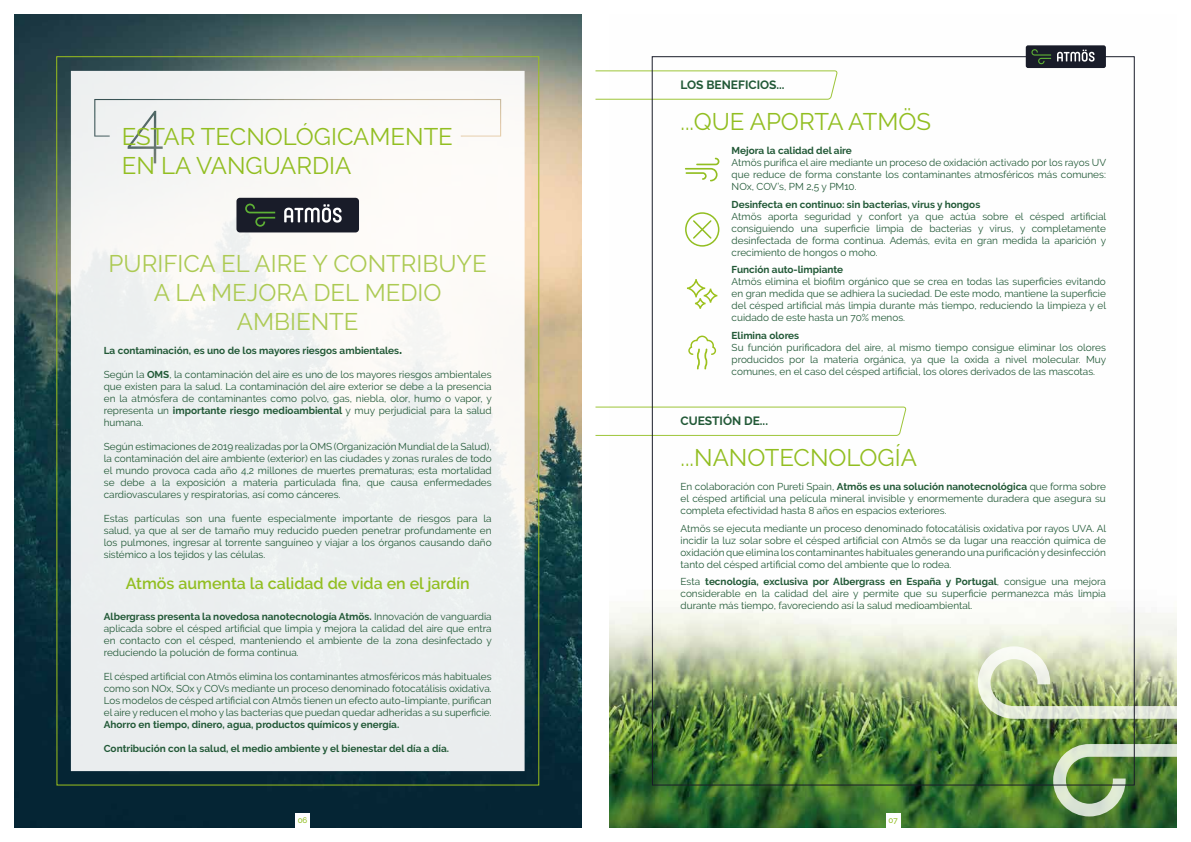
<style>
.page{position:relative;width:1191px;height:842px;background:#fff}
.page>*{position:absolute;margin:0;border:0;box-sizing:border-box;transform-origin:0 0}
.t1{font:24px/28.8px "Raleway";color:#92be21}
.t2{font:24px/28.8px "Raleway";color:#acca53;text-align:center}
.t3{font:600 16px "Raleway";color:#92be21}
.t4{font:700 12px "Raleway";color:#225937}
.t5{font:10px/12px "Raleway";color:#225937;text-align:justify}
.t6{font:700 10px "Raleway";color:#225937}
.t7{font:500 8px "Raleway";color:#92be21}
.s1{font-size:14px}
.s2{font-weight:700}
</style>
<div class="page">
<img style="left:14px;top:14px;width:567px;height:814px">
<svg style="left:71px;top:71px;width:453px;height:700px;fill:#edf0f0"></svg>
<div style="left:295px;top:814px;width:15px;height:17px;background:#fff"></div>
<div style="left:236px;top:198px;width:123px;height:34px;background:#191c29;border-radius:3px"></div>
<svg style="left:284px;top:204px;width:58px;height:19px"></svg>
<svg style="left:245px;top:204px;width:30px;height:23px"></svg>
<img style="left:609px;top:56px;width:567px;height:772px">
<svg style="left:595px;top:70px;width:243px;height:30px"></svg>
<svg style="left:595px;top:407px;width:311px;height:29px"></svg>
<div style="left:680px;top:442px;width:240px;height:29px;background:#fff"></div>
<div style="left:886px;top:814px;width:14px;height:17px;background:#fff"></div>
<img style="left:977px;top:646px;width:200px;height:170px">
<div style="left:1025px;top:45px;width:81px;height:23px;background:#191c29;border-radius:2px"></div>
<svg style="left:1057px;top:50px;width:37px;height:12px"></svg>
<svg style="left:1031px;top:49px;width:20px;height:15px"></svg>
<svg style="left:688px;top:336px;width:28px;height:33px"></svg>
<svg style="left:687px;top:279px;width:30px;height:30px"></svg>
<svg style="left:685px;top:158px;width:34px;height:23px"></svg>
<div style="left:685px;top:212px;width:34px;height:35px;border:2px solid #92be21;border-radius:50%"></div>
<svg style="left:691px;top:219px;width:22px;height:21px"></svg>
<h1 class="t1" style="left:122px;top:122px;width:332px">ESTAR TECNOLÓGICAMENTE<br>EN LA VANGUARDIA</h1>
<h1 class="t2" style="left:109px;top:249px;width:380px">PURIFICA EL AIRE Y CONTRIBUYE<br>A LA MEJORA DEL MEDIO<br>AMBIENTE</h1>
<p class="t6" style="left:104px;top:345px;width:300px">La contaminación, es uno de los mayores riesgos ambientales<span class="s1">.</span></p>
<p class="t5" style="left:104px;top:368px;width:390px">Según la <span class="s2">OMS</span>, la contaminación del aire es uno de los mayores riesgos ambientales que existen para la salud. La contaminación del aire exterior se debe a la presencia en la atmósfera de contaminantes como polvo, gas, niebla, olor, humo o vapor, y representa un <span class="s2">importante riesgo medioambiental</span> y muy perjudicial para la salud humana.</p>
<p class="t5" style="left:104px;top:440px;width:389px">Según estimaciones de 2019 realizadas por la OMS (Organización Mundial de la Salud), la contaminación del aire ambiente (exterior) en las ciudades y zonas rurales de todo el mundo provoca cada año 4,2 millones de muertes prematuras; esta mortalidad se debe a la exposición a materia particulada fina, que causa enfermedades cardiovasculares y respiratorias, así como cánceres.</p>
<p class="t5" style="left:104px;top:512px;width:389px">Estas partículas son una fuente especialmente importante de riesgos para la salud, ya que al ser de tamaño muy reducido pueden penetrar profundamente en los pulmones, ingresar al torrente sanguíneo y viajar a los órganos causando daño sistémico a los tejidos y las células.</p>
<h2 class="t3" style="left:126px;top:574px;width:345px">Atmös aumenta la calidad de vida en el jardín</h2>
<p class="t5" style="left:104px;top:610px;width:390px"><span class="s2">Albergrass presenta la novedosa nanotecnología Atmös.</span> Innovación de vanguardia aplicada sobre el césped artificial que limpia y mejora la calidad del aire que entra en contacto con el césped, manteniendo el ambiente de la zona desinfectado y reduciendo la polución de forma continua.</p>
<p class="t5" style="left:104px;top:670px;width:389px">El césped artificial con Atmös elimina los contaminantes atmosféricos más habituales como son NOx, SOx y COVs mediante un proceso denominado fotocatálisis oxidativa.<br>Los modelos de césped artificial con Atmös tienen un efecto auto-limpiante, purifican el aire y reducen el moho y las bacterias que puedan quedar adheridas a su superficie.</p>
<p class="t6" style="left:104px;top:719px;width:297px">Ahorro en tiempo, dinero, agua, productos químicos y energía.</p>
<p class="t6" style="left:104px;top:743px;width:347px">Contribución con la salud, el medio ambiente y el bienestar del día a día.</p>
<p class="t7" style="left:298px;top:816px;width:11px">06</p>
<p class="t4" style="left:680px;top:78px;width:106px">LOS BENEFICIOS...</p>
<h1 class="t1" style="left:680px;top:107px;width:252px">...QUE APORTA ATMÖS</h1>
<p class="t6" style="left:731px;top:145px;width:122px">Mejora la calidad del aire</p>
<p class="t5" style="left:731px;top:156px;width:376px">Atmös purifica el aire mediante un proceso de oxidación activado por los rayos UV que reduce de forma constante los contaminantes atmosféricos más comunes:<br>NOx, COV’s, PM 2,5 y PM10.</p>
<p class="t6" style="left:731px;top:198px;width:250px">Desinfecta en continuo: sin bacterias, virus y hongos</p>
<p class="t5" style="left:731px;top:210px;width:376px">Atmös aporta seguridad y confort ya que actúa sobre el césped artificial consiguiendo una superficie limpia de bacterias y virus, y completamente desinfectada de forma continua. Además, evita en gran medida la aparición y crecimiento de hongos o moho.</p>
<p class="t6" style="left:731px;top:264px;width:113px">Función auto-limpiante</p>
<p class="t5" style="left:731px;top:276px;width:376px">Atmös elimina el biofilm orgánico que se crea en todas las superficies evitando en gran medida que se adhiera la suciedad. De este modo, mantiene la superficie del césped artificial más limpia durante más tiempo, reduciendo la limpieza y el cuidado de este hasta un 70% menos.</p>
<p class="t6" style="left:731px;top:330px;width:69px">Elimina olores</p>
<p class="t5" style="left:731px;top:341px;width:376px">Su función purificadora del aire, al mismo tiempo consigue eliminar los olores producidos por la materia orgánica, ya que la oxida a nivel molecular. Muy comunes, en el caso del césped artificial, los olores derivados de las mascotas.</p>
<p class="t4" style="left:680px;top:414px;width:89px">CUESTIÓN DE...</p>
<h1 class="t1" style="left:680px;top:444px;width:238px">...NANOTECNOLOGÍA</h1>
<p class="t5" style="left:680px;top:480px;width:427px">En colaboración con Pureti Spain, <span class="s2">Atmös es una solución nanotecnológica</span> que forma sobre el césped artificial una película mineral invisible y enormemente duradera que asegura su completa efectividad hasta 8 años en espacios exteriores.</p>
<p class="t5" style="left:680px;top:522px;width:427px">Atmös se ejecuta mediante un proceso denominado fotocatálisis oxidativa por rayos UVA. Al incidir la luz solar sobre el césped artificial con Atmös se da lugar una reacción química de oxidación que elimina los contaminantes habituales generando una purificación y desinfección tanto del césped artificial como del ambiente que lo rodea.</p>
<p class="t5" style="left:680px;top:576px;width:427px">Esta <span class="s2">tecnología, exclusiva por Albergrass en España y Portugal</span>, consigue una mejora considerable en la calidad del aire y permite que su superficie permanezca más limpia durante más tiempo, favoreciendo así la salud medioambiental.</p>
<p class="t7" style="left:888px;top:816px;width:11px">07</p>
</div>
